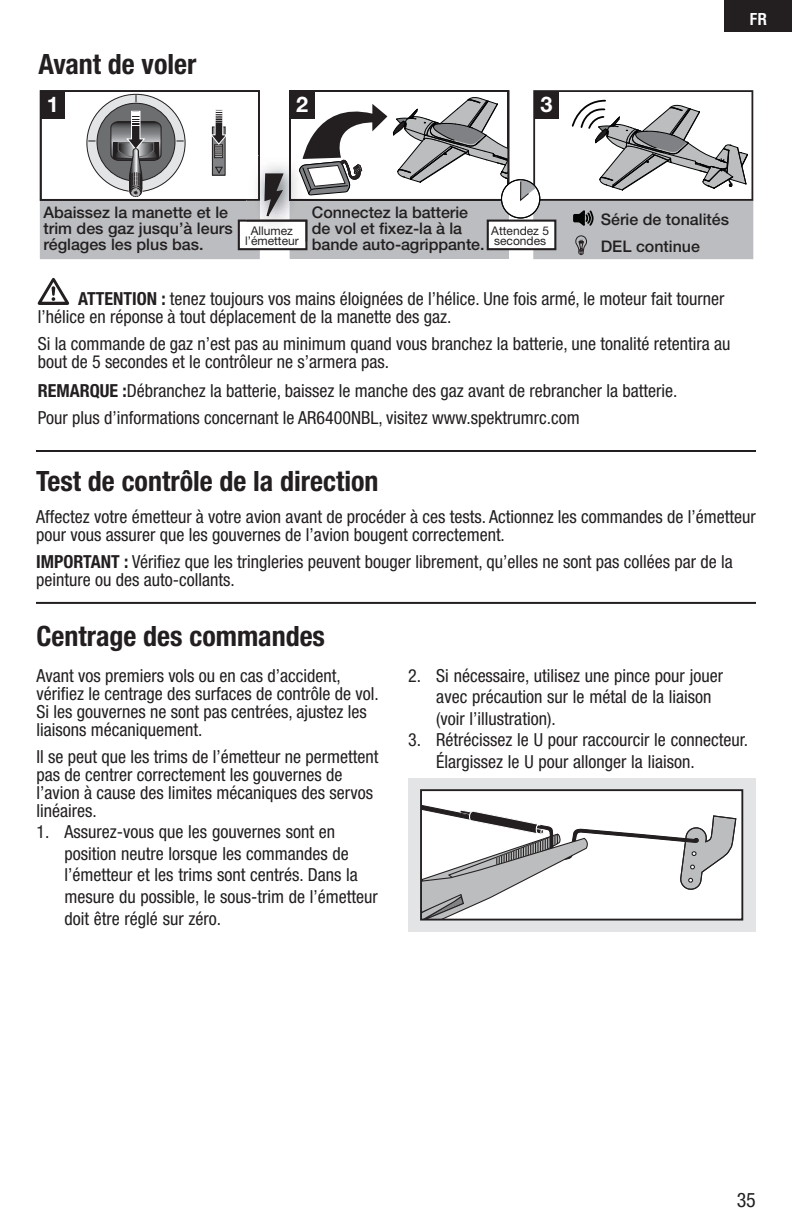
<style>
.page{position:relative;width:792px;height:1224px;background:#fff}
.page>*{position:absolute;margin:0;border:0;box-sizing:border-box;transform-origin:0 0}
.t1{font:700 condensed 28px "Helvetica Neue LT Std";color:#231f20}
.t2{font:700 21.6px "Helvetica Neue LT Std";color:#fff}
.t3{font:condensed 20px "Helvetica Neue LT Std";color:#231f20}
.t4{font:condensed 18px/18px "Helvetica Neue LT Std";color:#231f20}
.t5{font:500 16px/16px "Helvetica Neue LT Std";color:#231f20}
.t6{font:700 condensed 16px "Helvetica LT Std";color:#fff}
.t7{font:12px/10px "Helvetica Neue LT Std";color:#231f20;text-align:center}
.s1{font-weight:700}
</style>
<div class="page">
<div style="left:725px;top:0;width:67px;height:31px;background:#231f20"></div>
<div style="left:534px;top:200px;width:218px;height:58px;background:#bbbdc0"></div>
<div style="left:533px;top:199px;width:220px;height:60px;border:2px solid #bbbdc0"></div>
<svg style="left:575px;top:235px;width:12px;height:21px"></svg>
<div style="left:534px;top:92px;width:25px;height:27px;background:#231f20"></div>
<div style="left:533px;top:90px;width:220px;height:111px;border:2px solid #231f20"></div>
<div style="left:573px;top:214px;width:10px;height:8px;border:2px solid #020303"></div>
<svg style="left:576px;top:210px;width:18px;height:16px"></svg>
<svg style="left:571px;top:99px;width:177px;height:92px"></svg>
<svg style="left:40px;top:90px;width:470px;height:169px"></svg>
<div style="left:289px;top:90px;width:220px;height:111px;border:2px solid #231f20"></div>
<div style="left:488px;top:221px;width:67px;height:28px;background:#fff"></div>
<div style="left:487px;top:220px;width:69px;height:30px;border:2px solid #231f20"></div>
<div style="left:502px;top:180px;width:38px;height:38px;background:#fff;border-radius:50%"></div>
<div style="left:501px;top:179px;width:39px;height:39px;border:1px solid #020303;border-radius:50%"></div>
<svg style="left:520px;top:179px;width:16px;height:23px"></svg>
<div style="left:501px;top:179px;width:39px;height:40px;border:1px solid #020303;border-radius:50%"></div>
<svg style="left:38px;top:278px;width:31px;height:27px"></svg>
<hr style="left:36px;top:450px;width:720px;height:2px;background:#231f20">
<div style="left:408px;top:778px;width:348px;height:154px;background:#e3e4e5"></div>
<svg style="left:423px;top:792px;width:314px;height:126px;background:#e3e3e4"></svg>
<div style="left:420px;top:789px;width:323px;height:132px;border:2px solid #231f20"></div>
<hr style="left:36px;top:602px;width:720px;height:2px;background:#231f20">
<h1 class="t1" style="left:38px;top:54px;width:160px">Avant de voler</h1>
<p class="t2" style="left:47px;top:92px;width:14px">1</p>
<p class="t2" style="left:296px;top:92px;width:14px">2</p>
<p class="t2" style="left:540px;top:92px;width:14px">3</p>
<p class="t6" style="left:750px;top:14px;width:19px">FR</p>
<p class="t5" style="left:43px;top:206px;width:191px">Abaissez la manette et le trim des gaz jusqu’à leurs réglages les plus bas.</p>
<p class="t5" style="left:312px;top:206px;width:174px">Connectez la batterie de vol et fixez-la à la bande auto-agrippante.</p>
<p class="t7" style="left:245px;top:227px;width:55px">Allumez l’émetteur</p>
<p class="t7" style="left:491px;top:227px;width:59px;text-align:left">Attendez 5 secondes</p>
<p class="t5" style="left:601px;top:213px;width:130px">Série de tonalités</p>
<p class="t5" style="left:601px;top:240px;width:101px">DEL continue</p>
<p class="t4" style="left:38px;top:292px;width:688px;text-indent:40px"><span class="s1">ATTENTION :</span> tenez toujours vos mains éloignées de l’hélice. Une fois armé, le moteur fait tourner l’hélice en réponse à tout déplacement de la manette des gaz.</p>
<p class="t4" style="left:38px;top:337px;width:694px">Si la commande de gaz n’est pas au minimum quand vous branchez la batterie, une tonalité retentira au bout de 5 secondes et le contrôleur ne s’armera pas.</p>
<p class="t4" style="left:38px;top:380px;width:641px;line-height:27px"><span class="s1">REMARQUE :</span>Débranchez la batterie, baissez le manche des gaz avant de rebrancher la batterie.<br>Pour plus d’informations concernant le AR6400NBL, visitez www.spektrumrc.com</p>
<h1 class="t1" style="left:36px;top:471px;width:344px">Test de contrôle de la direction</h1>
<p class="t4" style="left:36px;top:510px;width:721px">Affectez votre émetteur à votre avion avant de procéder à ces tests. Actionnez les commandes de l’émetteur pour vous assurer que les gouvernes de l’avion bougent correctement.</p>
<p class="t4" style="left:36px;top:555px;width:698px"><span class="s1">IMPORTANT :</span> Vérifiez que les tringleries peuvent bouger librement, qu’elles ne sont pas collées par de la peinture ou des auto-collants.</p>
<h1 class="t1" style="left:36px;top:626px;width:290px">Centrage des commandes</h1>
<p class="t4" style="left:36px;top:668px;width:344px">Avant vos premiers vols ou en cas d’accident, vérifiez le centrage des surfaces de contrôle de vol.<br>Si les gouvernes ne sont pas centrées, ajustez les liaisons mécaniquement.</p>
<p class="t4" style="left:36px;top:749px;width:344px">Il se peut que les trims de l’émetteur ne permettent pas de centrer correctement les gouvernes de l’avion à cause des limites mécaniques des servos linéaires.</p>
<p class="t4" style="left:65px;top:823px;width:315px;line-height:21.6px;text-indent:-28px">1. Assurez-vous que les gouvernes sont en position neutre lorsque les commandes de l’émetteur et les trims sont centrés. Dans la mesure du possible, le sous-trim de l’émetteur doit être réglé sur zéro.</p>
<p class="t4" style="left:436px;top:667px;width:288px;line-height:21.6px;text-indent:-28px">2. Si nécessaire, utilisez une pince pour jouer avec précaution sur le métal de la liaison (voir l’illustration).</p>
<p class="t4" style="left:436px;top:731px;width:313px;line-height:21.6px;text-indent:-28px">3. Rétrécissez le U pour raccourcir le connecteur.<br>Élargissez le U pour allonger la liaison.</p>
<p class="t3" style="left:737px;top:1192px;width:21px">35</p>
</div>
